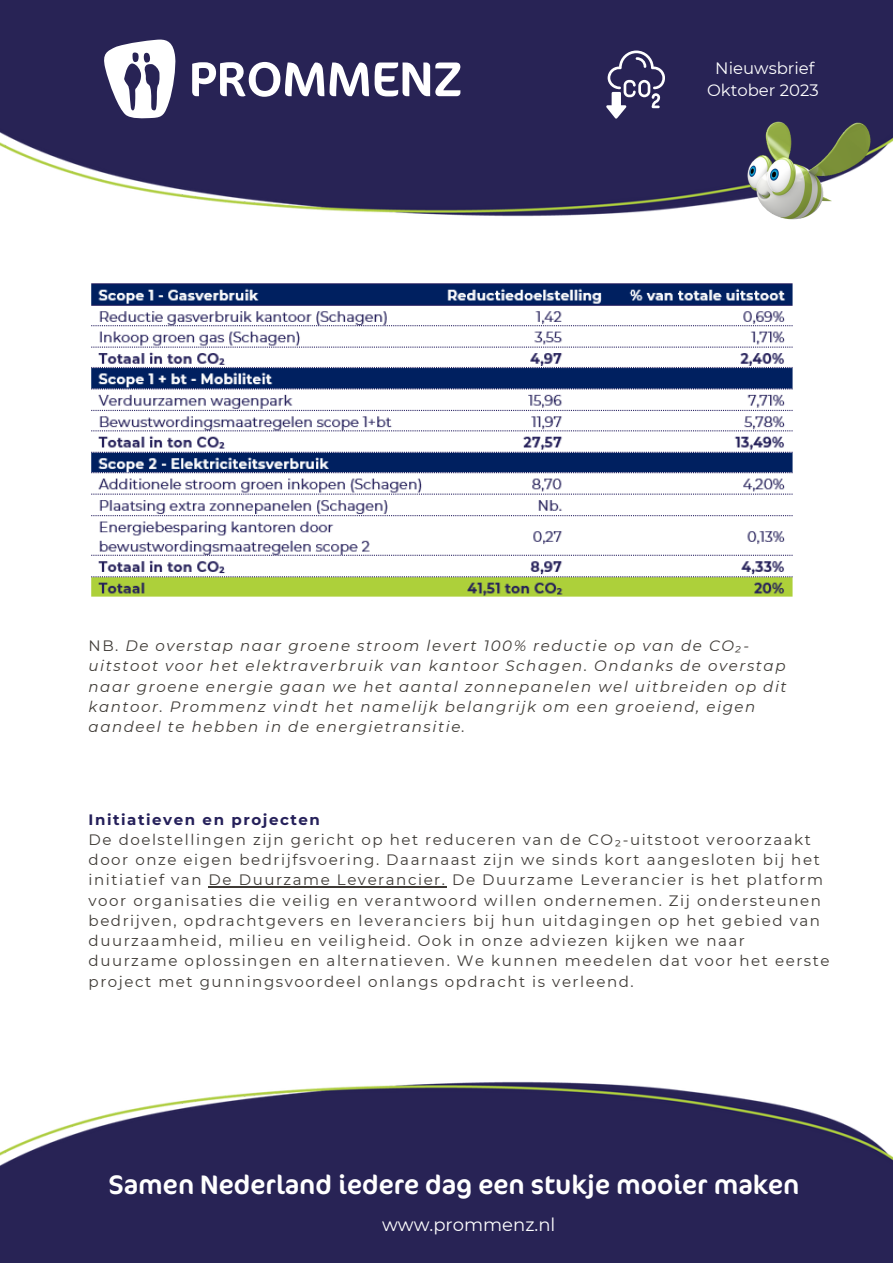
<style>
.page{position:relative;width:893px;height:1264px;background:#fff}
.page>*{position:absolute;margin:0;border:0;box-sizing:border-box;transform-origin:0 0}
.t1{font:27px "Cocon OT";color:#fff}
.t2{font:18px "Montserrat";color:#fff}
.t3{font:16.5px "Montserrat";color:#fff}
.t4{font:15px/20.2px "Montserrat";letter-spacing:.105em;color:#3f3b36}
.t5{font:italic 15px/20.2px "Montserrat";letter-spacing:.105em;color:#3f3b36}
.t6{font:700 15px "Montserrat";letter-spacing:.105em;color:#25205a}
.s1{font-style:normal}
</style>
<div class="page">
<img style="left:0;top:1081px;width:892px;height:181px">
<img style="left:0;top:0;width:892px;height:217px">
<svg style="left:104px;top:40px;width:72px;height:78px"></svg>
<svg style="left:192px;top:62px;width:268px;height:35px"></svg>
<img style="left:663px;top:106px;width:229px;height:114px">
<svg style="left:606px;top:51px;width:58px;height:68px"></svg>
<hr style="left:208px;top:886px;width:238px;height:1px;background:#3f3b36">
<img style="left:91px;top:283px;width:702px;height:314px">
<p class="t3" style="left:715px;top:58px;width:101px">Nieuwsbrief</p>
<p class="t3" style="left:707px;top:80px;width:113px">Oktober 2023</p>
<p class="t5" style="left:89px;top:635px;width:699px"><span class="s1">NB.</span> De overstap naar groene stroom levert 100% reductie op van de CO₂- uitstoot voor het elektraverbruik van kantoor Schagen. Ondanks de overstap naar groene energie gaan we het aantal zonnepanelen wel uitbreiden op dit kantoor. Prommenz vindt het namelijk belangrijk om een groeiend, eigen aandeel te hebben in de energietransitie.</p>
<p class="t6" style="left:89px;top:810px;width:233px">Initiatieven en projecten</p>
<p class="t4" style="left:89px;top:829px;width:742px">De doelstellingen zijn gericht op het reduceren van de CO₂-uitstoot veroorzaakt door onze eigen bedrijfsvoering. Daarnaast zijn we sinds kort aangesloten bij het initiatief van De Duurzame Leverancier. De Duurzame Leverancier is het platform voor organisaties die veilig en verantwoord willen ondernemen. Zij ondersteunen bedrijven, opdrachtgevers en leveranciers bij hun uitdagingen op het gebied van duurzaamheid, milieu en veiligheid. Ook in onze adviezen kijken we naar duurzame oplossingen en alternatieven. We kunnen meedelen dat voor het eerste project met gunningsvoordeel onlangs opdracht is verleend.</p>
<p class="t1" style="left:108px;top:1165px;width:692px">Samen Nederland iedere dag een stukje mooier maken</p>
<p class="t2" style="left:382px;top:1212px;width:175px">www.prommenz.nl</p>
</div>
